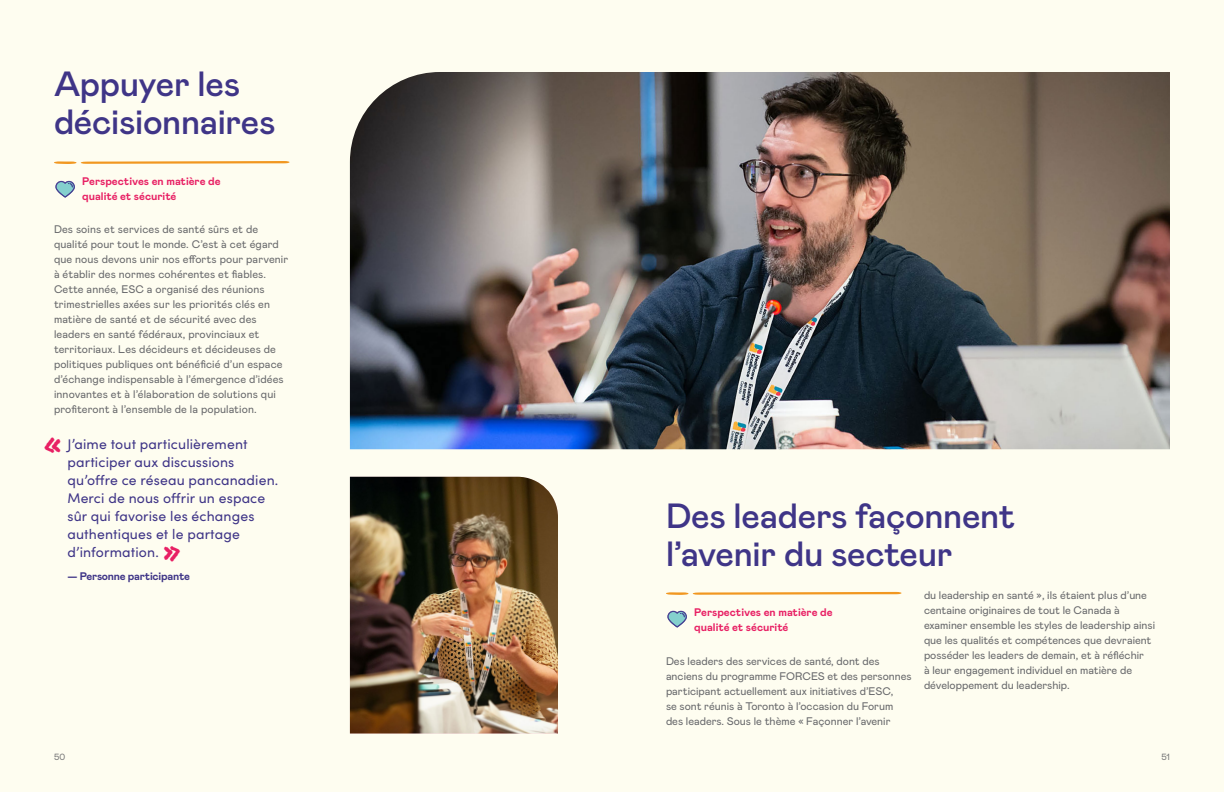
<style>
.page{position:relative;width:1224px;height:792px;background:#fefdf0}
.page>*{position:absolute;margin:0;border:0;box-sizing:border-box;transform-origin:0 0}
.Heading_1_Medium__main__TOC{font:500 35px/38px "Mabry Pro";letter-spacing:-.01em;color:#3f3587}
.t1{font:700 29px "Felt Tip Woman";color:#e82064}
.Quote_Small{font:14px/18px "Sofia Pro";letter-spacing:.01em;color:#3f3587}
.Paragraph_Small{font:11px/15px "Mabry Pro";color:#67686b}
.Paragraph_Small-2{font:700 11px/15px "Mabry Pro";color:#e82064}
.Paragraph_Medium_Quote_Small_Name{font:700 11px "Mabry Pro";letter-spacing:-.02em;color:#3f3587}
.t2{font:9px "Mabry Pro";color:#747475}
</style>
<div class="page">
<svg style="left:54px;top:161px;width:236px;height:3px"></svg>
<svg style="left:55px;top:181px;width:20px;height:17px"></svg>
<img style="left:350px;top:72px;width:820px;height:377px">
<img style="left:350px;top:477px;width:208px;height:257px">
<svg style="left:666px;top:592px;width:236px;height:3px"></svg>
<svg style="left:667px;top:611px;width:20px;height:17px"></svg>
<h1 class="Heading_1_Medium__main__TOC" style="left:54px;top:64px;width:223px">Appuyer les décisionnaires</h1>
<p class="Paragraph_Small-2" style="left:82px;top:173px;width:140px">Perspectives en matière de qualité et sécurité</p>
<p class="Paragraph_Small" style="left:54px;top:222px;width:236px">Des soins et services de santé sûrs et de qualité pour tout le monde. C’est à cet égard que nous devons unir nos efforts pour parvenir à établir des normes cohérentes et fiables.<br>Cette année, ESC a organisé des réunions trimestrielles axées sur les priorités clés en matière de santé et de sécurité avec des leaders en santé fédéraux, provinciaux et territoriaux. Les décideurs et décideuses de politiques publiques ont bénéficié d’un espace d’échange indispensable à l’émergence d’idées innovantes et à l’élaboration de solutions qui profiteront à l’ensemble de la population.</p>
<p class="Quote_Small" style="left:68px;top:435px;width:212px">J’aime tout particulièrement participer aux discussions qu’offre ce réseau pancanadien.<br>Merci de nous offrir un espace sûr qui favorise les échanges authentiques et le partage d’information.</p>
<p class="Paragraph_Medium_Quote_Small_Name" style="left:68px;top:569px;width:124px">— Personne participante</p>
<h2 class="t1" style="left:62px;top:464px;width:19px;rotate:-180deg">»</h2>
<h2 class="t1" style="left:163px;top:536px;width:19px">»</h2>
<h1 class="Heading_1_Medium__main__TOC" style="left:666px;top:495px;width:351px">Des leaders façonnent l’avenir du secteur</h1>
<p class="Paragraph_Small-2" style="left:694px;top:604px;width:140px">Perspectives en matière de qualité et sécurité</p>
<p class="Paragraph_Small" style="left:666px;top:653px;width:247px">Des leaders des services de santé, dont des anciens du programme FORCES et des personnes participant actuellement aux initiatives d’ESC,<br>se sont réunis à Toronto à l’occasion du Forum des leaders. Sous le thème « Façonner l’avenir</p>
<p class="Paragraph_Small" style="left:924px;top:587px;width:233px">du leadership en santé », ils étaient plus d’une centaine originaires de tout le Canada à examiner ensemble les styles de leadership ainsi que les qualités et compétences que devraient posséder les leaders de demain, et à réfléchir<br>à leur engagement individuel en matière de développement du leadership.</p>
<p class="t2" style="left:54px;top:750px;width:13px">50</p>
<p class="t2" style="left:1161px;top:750px;width:10px">51</p>
</div>
